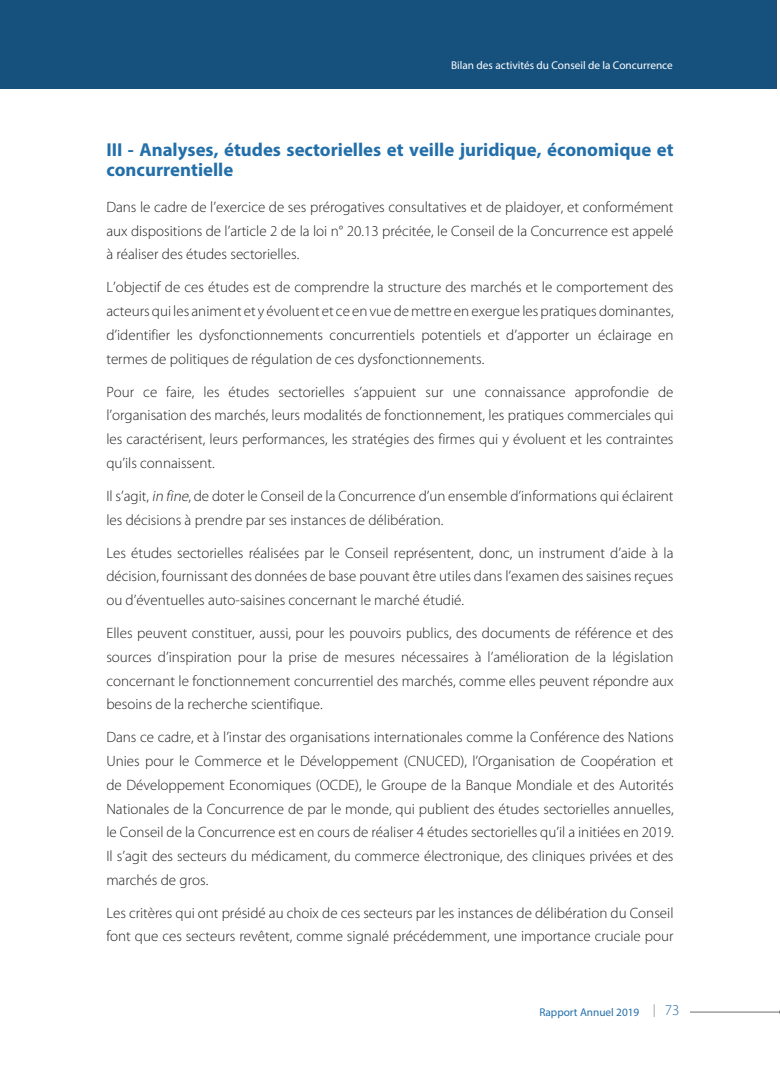
<style>
.page{position:relative;width:780px;height:1088px;background:#fff}
.page>*{position:absolute;margin:0;border:0;box-sizing:border-box;transform-origin:0 0}
.t1{font:700 18.75px/20.6px "Myriad Pro";color:#236faa}
.t2{font:300 15px/23.8px "Myriad Pro";color:#231f20;text-align:justify}
.t3{font:300 15px "Myriad Pro";color:#236faa}
.t4{font:11.25px "Myriad Pro";color:#fff}
.t5{font:11.25px "Myriad Pro";color:#236faa}
.s1{font-style:italic}
</style>
<div class="page">
<div style="left:18px;top:0;width:758px;height:89px;background:#16517e"></div>
<div style="left:0;top:0;width:18px;height:89px;background:#16517e"></div>
<hr style="left:690px;top:1012px;width:89px;height:1px;background:#6c6d70">
<svg style="left:653px;top:1004px;width:1px;height:13px"></svg>
<p class="t4" style="left:451px;top:58px;width:223px">Bilan des activités du Conseil de la Concurrence</p>
<p class="t1" style="left:106px;top:139px;width:568px">III - Analyses, études sectorielles et veille juridique, économique et concurrentielle</p>
<p class="t2" style="left:106px;top:195px;width:568px">Dans le cadre de l’exercice de ses prérogatives consultatives et de plaidoyer, et conformément aux dispositions de l’article 2 de la loi n° 20.13 précitée, le Conseil de la Concurrence est appelé à réaliser des études sectorielles.</p>
<p class="t2" style="left:106px;top:276px;width:568px">L’objectif de ces études est de comprendre la structure des marchés et le comportement des acteurs qui les animent et y évoluent et ce en vue de mettre en exergue les pratiques dominantes, d’identifier les dysfonctionnements concurrentiels potentiels et d’apporter un éclairage en termes de politiques de régulation de ces dysfonctionnements.</p>
<p class="t2" style="left:106px;top:380px;width:568px">Pour ce faire, les études sectorielles s’appuient sur une connaissance approfondie de l’organisation des marchés, leurs modalités de fonctionnement, les pratiques commerciales qui les caractérisent, leurs performances, les stratégies des firmes qui y évoluent et les contraintes qu’ils connaissent.</p>
<p class="t2" style="left:106px;top:484px;width:568px">Il s’agit, <span class="s1">in fine</span>, de doter le Conseil de la Concurrence d’un ensemble d’informations qui éclairent les décisions à prendre par ses instances de délibération.</p>
<p class="t2" style="left:106px;top:541px;width:568px">Les études sectorielles réalisées par le Conseil représentent, donc, un instrument d’aide à la décision, fournissant des données de base pouvant être utiles dans l’examen des saisines reçues ou d’éventuelles auto-saisines concernant le marché étudié.</p>
<p class="t2" style="left:106px;top:621px;width:568px">Elles peuvent constituer, aussi, pour les pouvoirs publics, des documents de référence et des sources d’inspiration pour la prise de mesures nécessaires à l’amélioration de la législation concernant le fonctionnement concurrentiel des marchés, comme elles peuvent répondre aux besoins de la recherche scientifique.</p>
<p class="t2" style="left:106px;top:725px;width:568px">Dans ce cadre, et à l’instar des organisations internationales comme la Conférence des Nations Unies pour le Commerce et le Développement (CNUCED), l’Organisation de Coopération et de Développement Economiques (OCDE), le Groupe de la Banque Mondiale et des Autorités Nationales de la Concurrence de par le monde, qui publient des études sectorielles annuelles, le Conseil de la Concurrence est en cours de réaliser 4 études sectorielles qu’il a initiées en 2019.<br>Il s’agit des secteurs du médicament, du commerce électronique, des cliniques privées et des marchés de gros.</p>
<p class="t2" style="left:106px;top:901px;width:568px">Les critères qui ont présidé au choix de ces secteurs par les instances de délibération du Conseil font que ces secteurs revêtent, comme signalé précédemment, une importance cruciale pour</p>
<p class="t5" style="left:539px;top:1005px;width:101px">Rapport Annuel 2019</p>
<p class="t3" style="left:664px;top:1002px;width:16px">73</p>
</div>
